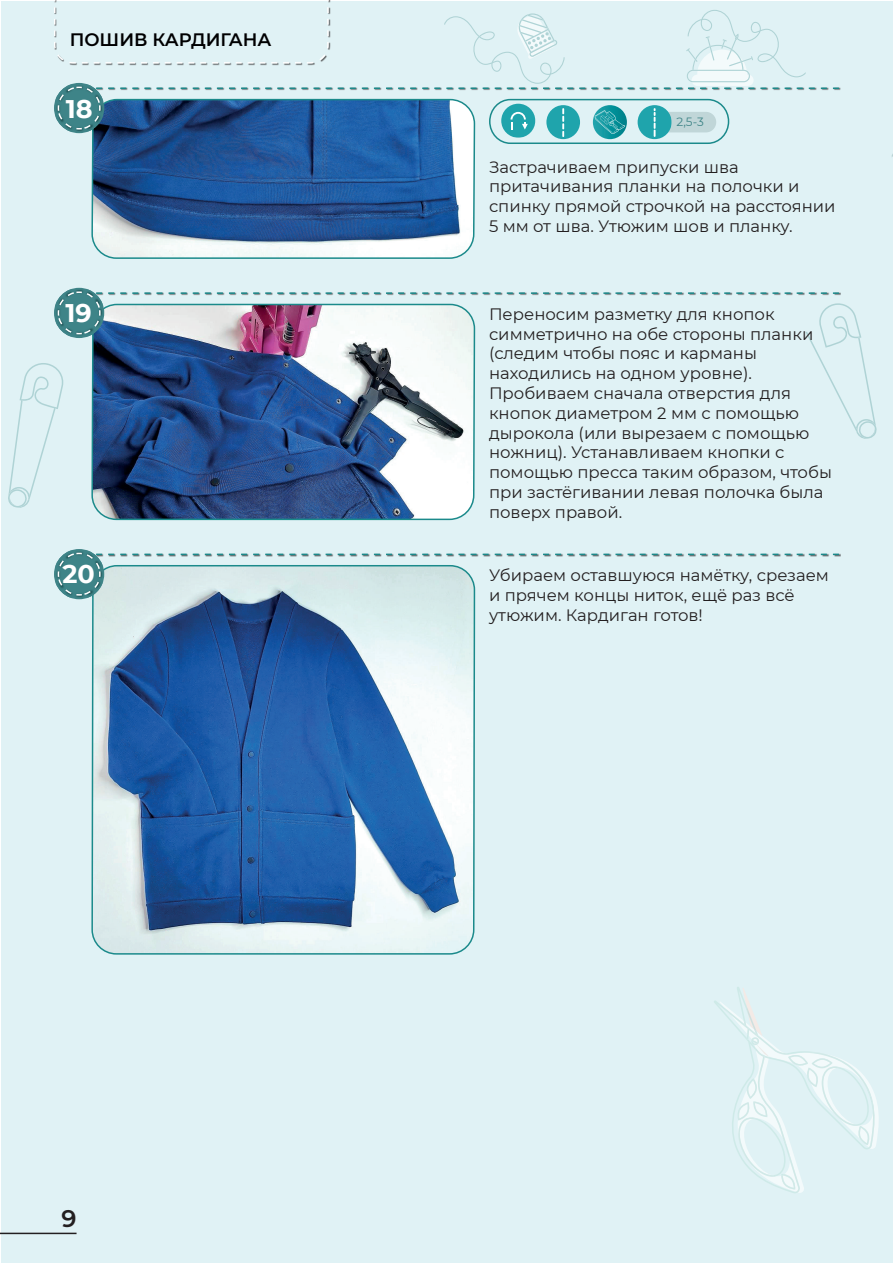
<style>
.page{position:relative;width:893px;height:1263px;background:#fff}
.page>*{position:absolute;margin:0;border:0;box-sizing:border-box;transform-origin:0 0}
.t1{font:700 25.5px "Montserrat";color:#fff}
.t2{font:600 24px "Montserrat";color:#231f20}
.t3{font:600 18px "Montserrat";color:#000001}
.t4{font:16.5px/19.8px "Montserrat";color:#231f20}
.t5{font:12px "Montserrat";color:#3e8487}
</style>
<div class="page">
<div style="left:1px;top:1px;width:892px;height:1262px;background:#e0f2f5"></div>
<svg style="left:714px;top:987px;width:165px;height:206px"></svg>
<hr style="left:0;top:1px;width:1px;height:1262px;background:#e0f2f5">
<hr style="left:0;top:1233px;width:77px;height:1px;background:#231f20">
<svg style="left:95px;top:508px;width:376px;height:13px;background:#56789b"></svg>
<img style="left:67px;top:289px;width:25px;height:2px">
<svg style="left:8px;top:291px;width:869px;height:217px"></svg>
<svg style="left:91px;top:598px;width:385px;height:357px"></svg>
<svg style="left:54px;top:549px;width:50px;height:50px"></svg>
<img style="left:56px;top:551px;width:35px;height:35px">
<svg style="left:57px;top:552px;width:782px;height:46px"></svg>
<svg style="left:91px;top:137px;width:385px;height:122px;background:#4e78a9"></svg>
<div style="left:489px;top:99px;width:240px;height:45px;border:2px solid #1b8a8b;border-radius:21px"></div>
<img style="left:638px;top:105px;width:34px;height:34px;border-radius:17px">
<img style="left:546px;top:105px;width:34px;height:34px;border-radius:17px">
<svg style="left:593px;top:105px;width:34px;height:34px"></svg>
<svg style="left:54px;top:0;width:785px;height:137px"></svg>
<p class="t3" style="left:70px;top:27px;width:203px">ПОШИВ КАРДИГАНА</p>
<h1 class="t1" style="left:66px;top:91px;width:28px">18</h1>
<h1 class="t1" style="left:65px;top:295px;width:28px">19</h1>
<h1 class="t1" style="left:62px;top:556px;width:34px">20</h1>
<p class="t5" style="left:677px;top:113px;width:29px">2,5-3</p>
<p class="t4" style="left:489px;top:156px;width:348px">Застрачиваем припуски шва притачивания планки на полочки и спинку прямой строчкой на расстоянии<br>5 мм от шва. Утюжим шов и планку.</p>
<p class="t4" style="left:489px;top:303px;width:344px">Переносим разметку для кнопок симметрично на обе стороны планки (следим чтобы пояс и карманы находились на одном уровне).<br>Пробиваем сначала отверстия для кнопок диаметром 2 мм с помощью дырокола (или вырезаем с помощью ножниц). Устанавливаем кнопки с помощью пресса таким образом, чтобы при застёгивании левая полочка была поверх правой.</p>
<p class="t4" style="left:489px;top:565px;width:341px">Убираем оставшуюся намётку, срезаем и прячем концы ниток, ещё раз всё утюжим. Кардиган готов!</p>
<h2 class="t2" style="left:61px;top:1201px;width:17px">9</h2>
</div>
